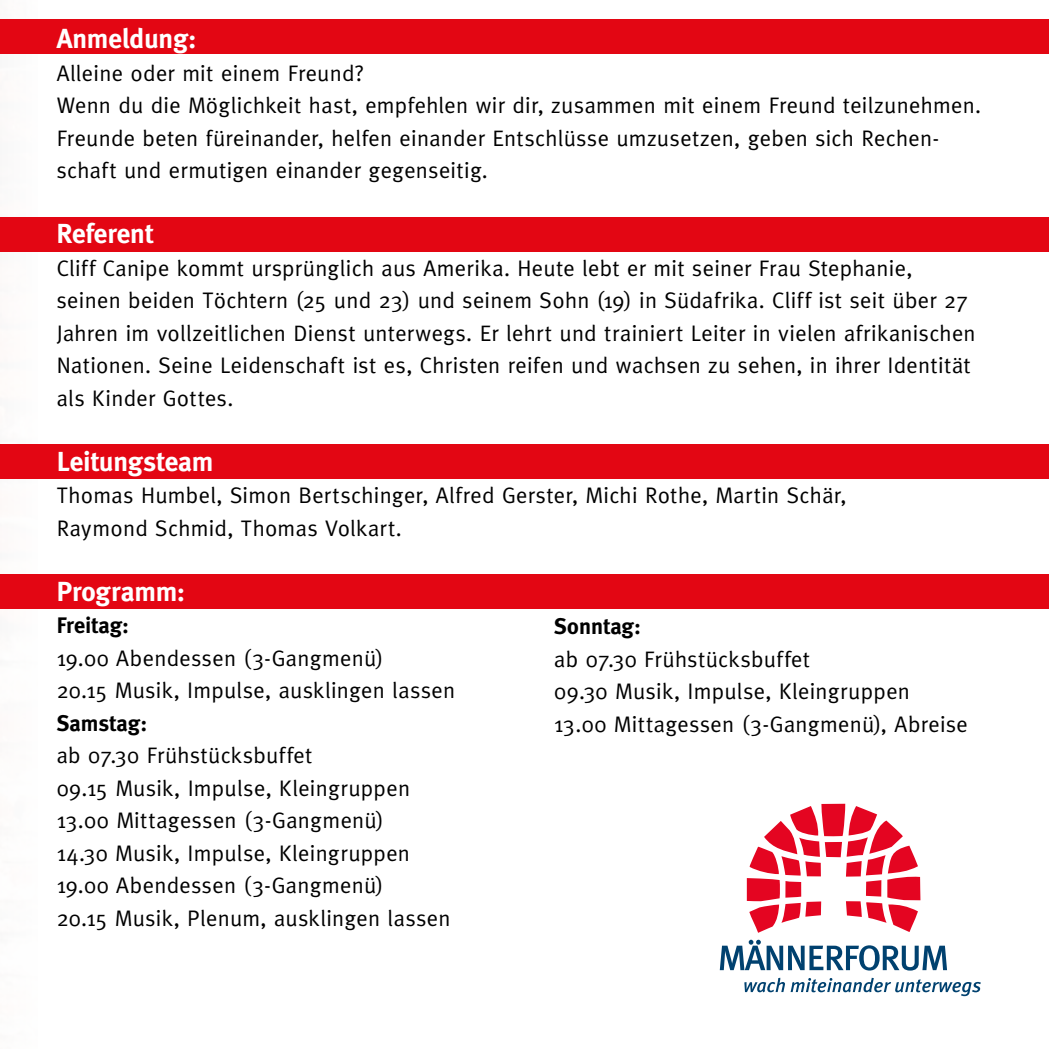
<style>
.page{position:relative;width:1049px;height:1049px;background:#fff}
.page>*{position:absolute;margin:0;border:0;box-sizing:border-box;transform-origin:0 0}
.t1{font:700 27.5px "Meta Plus";letter-spacing:-.005em;color:#fff}
.t2{font:22.5px/32.5px "Meta Plus";letter-spacing:.015em;color:#000}
.t3{font:700 22.5px "Meta Plus";letter-spacing:.005em;color:#000}
</style>
<div class="page">
<div style="left:0;top:19px;width:1049px;height:34px;background:#e30613"></div>
<div style="left:0;top:218px;width:1049px;height:34px;background:#e30613"></div>
<div style="left:0;top:444px;width:1049px;height:34px;background:#e30613"></div>
<div style="left:0;top:574px;width:1049px;height:34px;background:#e30613"></div>
<svg style="left:744px;top:978px;width:237px;height:18px"></svg>
<svg style="left:720px;top:940px;width:227px;height:30px"></svg>
<svg style="left:747px;top:804px;width:173px;height:129px"></svg>
<p class="t1" style="left:57px;top:23px;width:141px">Anmeldung:</p>
<p class="t2" style="left:57px;top:56px;width:926px">Alleine oder mit einem Freund?<br>Wenn du die Möglichkeit hast, empfehlen wir dir, zusammen mit einem Freund teilzunehmen.<br>Freunde beten füreinander, helfen einander Entschlüsse umzusetzen, geben sich Rechen&shy;schaft und ermutigen einander gegenseitig.</p>
<p class="t1" style="left:57px;top:218px;width:98px">Referent</p>
<p class="t2" style="left:57px;top:251px;width:920px">Cliff Canipe kommt ursprünglich aus Amerika. Heute lebt er mit seiner Frau Stephanie, seinen beiden Töchtern (25 und 23) und seinem Sohn (19) in Südafrika. Cliff ist seit über 27<br>Jahren im vollzeitlichen Dienst unterwegs. Er lehrt und trainiert Leiter in vielen afrikanischen Nationen. Seine Leidenschaft ist es, Christen reifen und wachsen zu sehen, in ihrer Identität als Kinder Gottes.</p>
<p class="t1" style="left:57px;top:445px;width:158px">Leitungsteam</p>
<p class="t2" style="left:57px;top:479px;width:791px">Thomas Humbel, Simon Bertschinger, Alfred Gerster, Michi Rothe, Martin Schär,<br>Raymond Schmid, Thomas Volkart.</p>
<p class="t1" style="left:57px;top:575px;width:130px">Programm:</p>
<p class="t3" style="left:57px;top:612px;width:74px">Freitag:</p>
<p class="t2" style="left:57px;top:641px;width:400px">19.00 Abendessen (3-Gangmenü)<br>20.15 Musik, Impulse, ausklingen lassen</p>
<p class="t3" style="left:57px;top:710px;width:92px">Samstag:</p>
<p class="t2" style="left:57px;top:739px;width:395px">ab 07.30 Frühstücksbuffet<br>09.15 Musik, Impulse, Kleingruppen 13.00 Mittagessen (3-Gangmenü)<br>14.30 Musik, Impulse, Kleingruppen 19.00 Abendessen (3-Gangmenü)<br>20.15 Musik, Plenum, ausklingen lassen</p>
<p class="t3" style="left:554px;top:614px;width:88px">Sonntag:</p>
<p class="t2" style="left:554px;top:643px;width:415px">ab 07.30 Frühstücksbuffet<br>09.30 Musik, Impulse, Kleingruppen<br>13.00 Mittagessen (3-Gangmenü), Abreise</p>
</div>
